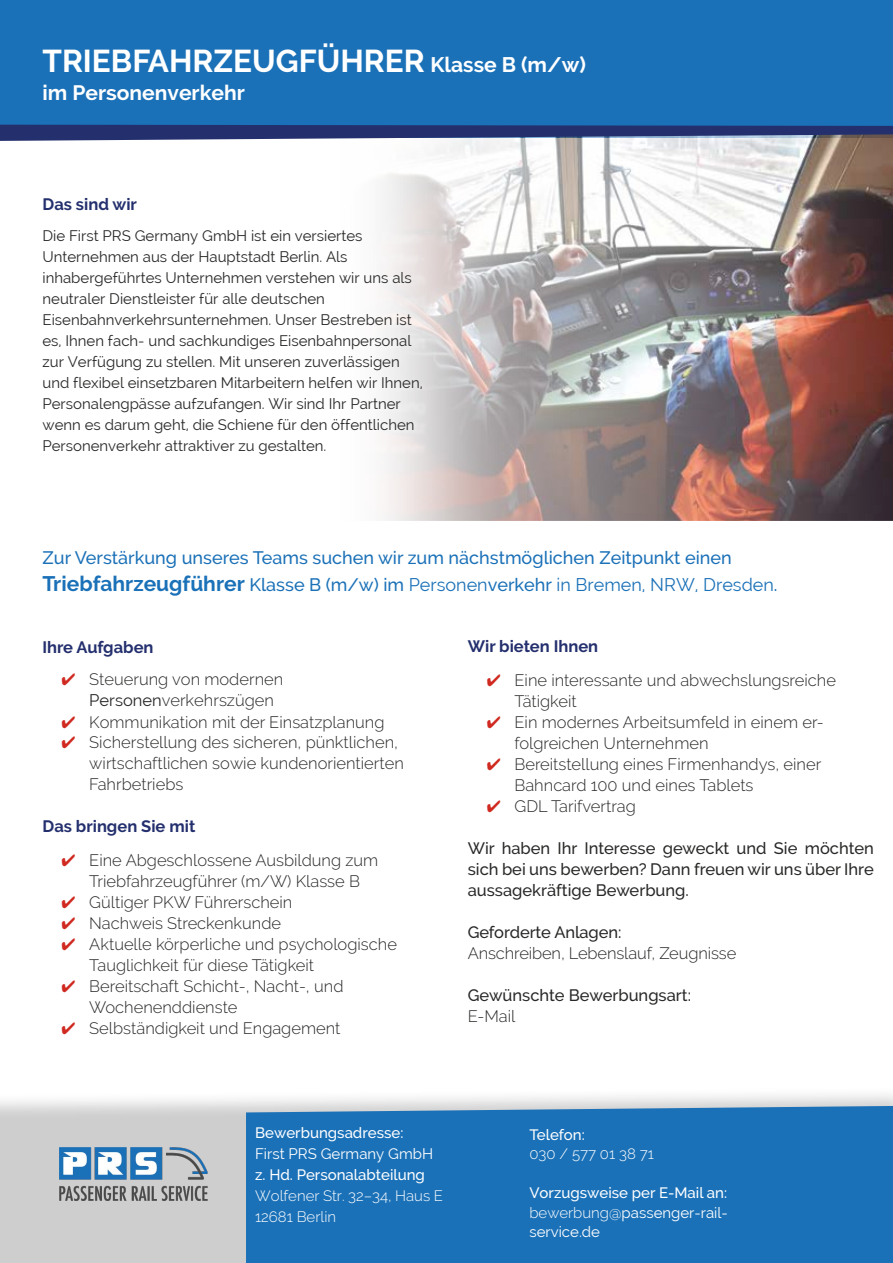
<style>
.page{position:relative;width:893px;height:1263px;background:#fff}
.page>*{position:absolute;margin:0;border:0;box-sizing:border-box;transform-origin:0 0}
.t1{font:700 31.5px "Raleway";color:#fff}
.t2{font:700 21px "Raleway";color:#fff}
.t3{font:500 18px/27.2px "Raleway";color:#1b71b8}
.t4{font:300 16.5px/21px "Raleway";color:#282827}
.t5{font:500 16.5px/21px "Raleway";color:#282827;text-align:justify}
.t6{font:700 16.5px "Raleway";color:#24306e}
.t7{font:15px/21px "Raleway";color:#282827}
.t8{font:15px/19.5px "Raleway";color:#fff;text-align:justify}
.t9{font:500 15px "Raleway";color:#fff}
.t10{font:300 15px/21px "Raleway";color:#fff}
.s1{font-size:21px}
.s2{font-weight:700;font-size:21px}
.s3{font-weight:400}
.s4{color:#cf2920}
.s5{font-weight:500}
.s6{font-weight:300}
</style>
<div class="page">
<div style="left:0;top:0;width:893px;height:137px;background:#1b71b8"></div>
<img style="left:383px;top:141px;width:510px;height:380px">
<svg style="left:0;top:125px;width:893px;height:16px;background:#465284"></svg>
<div style="left:0;top:1085px;width:893px;height:178px;background:#000;opacity:.2"></div>
<div style="left:246px;top:1106px;width:647px;height:157px;background:#1b71b8"></div>
<div style="left:40px;top:194px;width:388px;height:847px;background:#fff"></div>
<img style="left:60px;top:1148px;width:147px;height:52px">
<h1 class="t1" style="left:43px;top:43px;width:545px">TRIEBFAHRZEUGFÜHRER <span class="s1">Klasse B (m/w)</span></h1>
<p class="t2" style="left:43px;top:81px;width:204px">im Personenverkehr</p>
<p class="t6" style="left:43px;top:194px;width:96px">Das sind wir</p>
<p class="t7" style="left:43px;top:225px;width:382px">Die First PRS Germany GmbH ist ein versiertes Unternehmen aus der Hauptstadt Berlin. Als inhabergeführtes Unternehmen verstehen wir uns als neutraler Dienstleister für alle deutschen Eisenbahnverkehrsunternehmen. Unser Bestreben ist es, Ihnen fach- und sachkundiges Eisenbahnpersonal zur Verfügung zu stellen. Mit unseren zuverlässigen und flexibel einsetzbaren Mitarbeitern helfen wir Ihnen, Personalengpässe aufzufangen. Wir sind Ihr Partner wenn es darum geht, die Schiene für den öffentlichen Personenverkehr attraktiver zu gestalten.</p>
<p class="t3" style="left:43px;top:544px;width:736px">Zur Verstärkung unseres Teams suchen wir zum nächstmöglichen Zeitpunkt einen<br><span class="s2">Triebfahrzeugführer</span> Klasse B (m/w) im <span class="s3">Personen</span>verkehr <span class="s3">in Bremen, NRW, Dresden</span>.</p>
<p class="t6" style="left:43px;top:637px;width:113px">Ihre Aufgaben</p>
<p class="t4" style="left:89px;top:669px;width:196px;text-indent:-28px"><span class="s4">✔</span> Steuerung von modernen<br><span class="s3">Personen</span>verkehrszügen</p>
<p class="t4" style="left:62px;top:712px;width:324px"><span class="s4">✔</span> Kommunikation mit der Einsatzplanung</p>
<p class="t4" style="left:89px;top:732px;width:316px;text-indent:-28px"><span class="s4">✔</span> Sicherstellung des sicheren, pünktlichen, wirtschaftlichen sowie kundenorientierten<br>Fahrbetriebs</p>
<p class="t6" style="left:43px;top:817px;width:154px">Das bringen Sie mit</p>
<p class="t4" style="left:62px;top:850px;width:318px;text-align:center"><span class="s4">✔</span> Eine Abgeschlossene Ausbildung zum<br>Triebfahrzeugführer (m/W) Klasse B</p>
<p class="t4" style="left:62px;top:892px;width:232px"><span class="s4">✔</span> Gültiger PKW Führerschein</p>
<p class="t4" style="left:62px;top:913px;width:221px"><span class="s4">✔</span> Nachweis Streckenkunde</p>
<p class="t4" style="left:89px;top:934px;width:309px;text-indent:-28px"><span class="s4">✔</span> Aktuelle körperliche und psychologische<br>Tauglichkeit für diese Tätigkeit</p>
<p class="t4" style="left:89px;top:976px;width:256px;text-indent:-28px"><span class="s4">✔</span> Bereitschaft Schicht-, Nacht-, und<br>Wochenenddienste</p>
<p class="t4" style="left:62px;top:1018px;width:280px"><span class="s4">✔</span> Selbständigkeit und Engagement</p>
<p class="t6" style="left:468px;top:637px;width:132px">Wir bieten Ihnen</p>
<p class="t4" style="left:514px;top:670px;width:323px;text-indent:-28px"><span class="s4">✔</span> Eine interessante und abwechslungsreiche<br>Tätigkeit</p>
<p class="t4" style="left:514px;top:712px;width:311px;text-indent:-28px"><span class="s4">✔</span> Ein modernes Arbeitsumfeld in einem er&shy;folgreichen Unternehmen</p>
<p class="t4" style="left:514px;top:754px;width:308px;text-indent:-28px"><span class="s4">✔</span> Bereitstellung eines Firmenhandys, einer<br>Bahncard 100 und eines Tablets</p>
<p class="t4" style="left:487px;top:796px;width:150px"><span class="s4">✔</span> GDL Tarifvertrag</p>
<p class="t5" style="left:468px;top:838px;width:408px">Wir haben Ihr Interesse geweckt und Sie möchten sich bei uns bewerben? Dann freuen wir uns über Ihre aussagekräftige Bewerbung.</p>
<p class="t5" style="left:468px;top:922px;width:155px">Geforderte Anlagen:</p>
<p class="t4" style="left:468px;top:943px;width:270px">Anschreiben, Lebenslauf, Zeugnisse</p>
<p class="t5" style="left:468px;top:985px;width:225px">Gewünschte Bewerbungsart:</p>
<p class="t4" style="left:468px;top:1006px;width:49px">E-Mail</p>
<p class="t9" style="left:255px;top:1124px;width:150px">Bewerbungsadresse:</p>
<p class="t8" style="left:255px;top:1144px;width:180px">First PRS Germany GmbH</p>
<p class="t9" style="left:255px;top:1166px;width:171px">z. Hd. Personalabteilung</p>
<p class="t10" style="left:255px;top:1185px;width:189px">Wolfener Str. 32–34, Haus E<br>12681 Berlin</p>
<p class="t9" style="left:529px;top:1125px;width:57px">Telefon:</p>
<p class="t10" style="left:529px;top:1143px;width:126px">030 / 577 01 38 71</p>
<p class="t8" style="left:529px;top:1183px;width:200px"><span class="s5">Vorzugsweise per E-Mail an: </span><span class="s6">bewerbung@</span>passenger-rail&shy;service.de</p>
</div>
